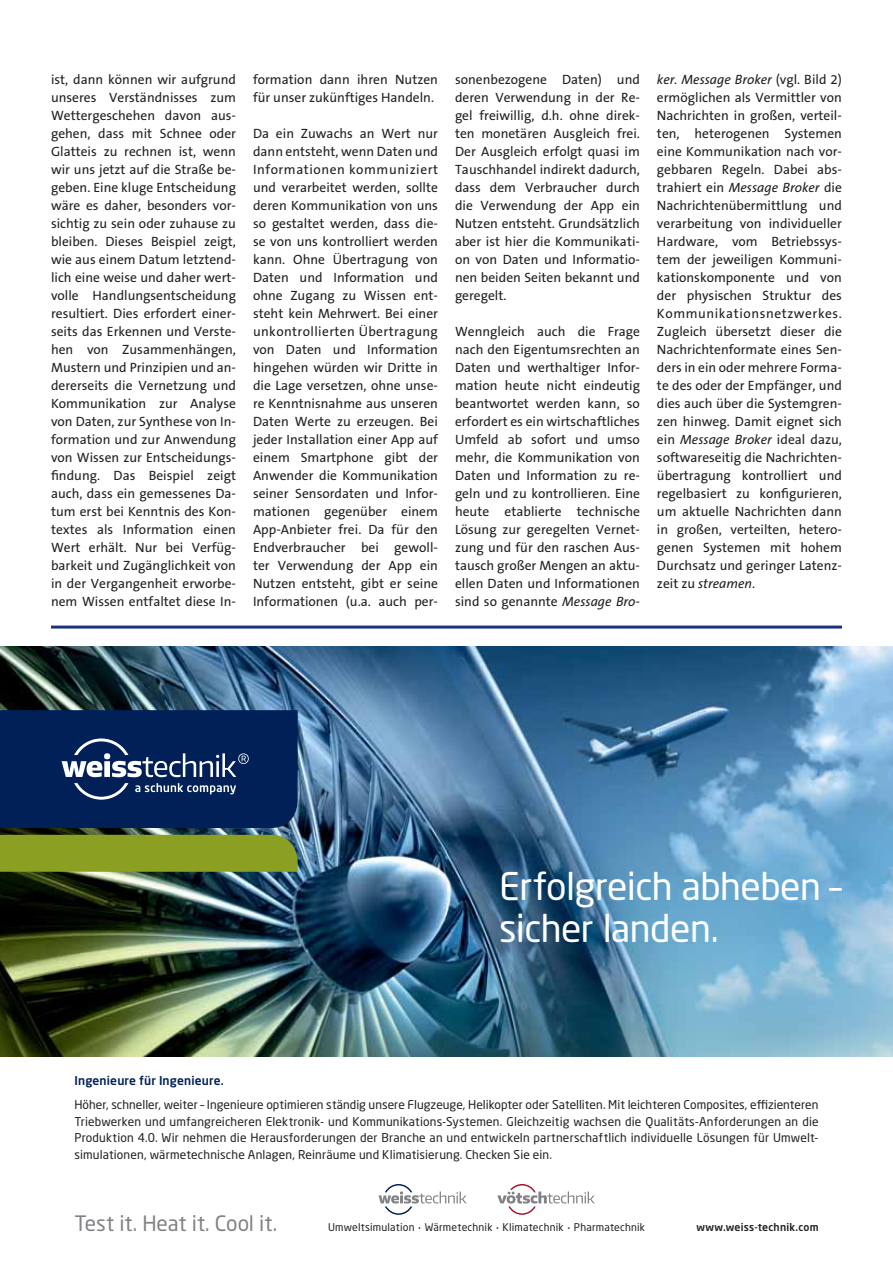
<style>
.page{position:relative;width:893px;height:1263px;background:#fff}
.page>*{position:absolute;margin:0;border:0;box-sizing:border-box;transform-origin:0 0}
.t1{font:37.5px/42px "Neo Sans W1 G";letter-spacing:-.015em;color:#fff}
.t2{font:21px "Neo Sans W1 G";letter-spacing:-.005em;color:#808285}
.t3{font:13.5px/18px "The Sans B5 Plain";color:#231f20;text-align:justify}
.t4{font:12px/16.5px "Neo Sans W1 G";letter-spacing:.01em;color:#231f20;text-align:justify}
.t5{font:500 12px "Neo Sans W1 G";letter-spacing:.015em;color:#002057}
.t6{font:10.5px "Neo Sans W1 G";letter-spacing:.015em;color:#231f20}
.t7{font:500 10.5px "Neo Sans W1 G";letter-spacing:.02em;color:#231f20}
.s1{font-style:italic}
.s2{font-size:5.25px}
</style>
<div class="page">
<hr style="left:51px;top:625px;width:791px;height:3px;background:#1b3281">
<img style="left:0;top:646px;width:893px;height:411px">
<div style="left:0;top:835px;width:298px;height:37px;background:#8ba022"></div>
<svg style="left:0;top:710px;width:298px;height:118px;background:#102e61"></svg>
<svg style="left:379px;top:1184px;width:88px;height:31px"></svg>
<svg style="left:497px;top:1184px;width:98px;height:31px"></svg>
<p class="t3" style="left:51px;top:71px;width:186px">ist, dann können wir aufgrund unseres Verständnisses zum Wettergeschehen davon aus&shy;gehen, dass mit Schnee oder Glatteis zu rechnen ist, wenn wir uns jetzt auf die Straße be&shy;geben. Eine kluge Entscheidung wäre es daher, besonders vor&shy;sichtig zu sein oder zuhause zu bleiben. Dieses Beispiel zeigt, wie aus einem Datum letztend&shy;lich eine weise und daher wert&shy;volle Handlungsentscheidung resultiert. Dies erfordert einer&shy;seits das Erkennen und Verste&shy;hen von Zusammenhängen, Mustern und Prinzipien und an&shy;dererseits die Vernetzung und Kommunikation zur Analyse von Daten, zur Synthese von In&shy;formation und zur Anwendung von Wissen zur Entscheidungs&shy;findung. Das Beispiel zeigt auch, dass ein gemessenes Da&shy;tum erst bei Kenntnis des Kon&shy;textes als Information einen Wert erhält. Nur bei Verfüg&shy;barkeit und Zugänglichkeit von in der Vergangenheit erworbe&shy;nem Wissen entfaltet diese In-</p>
<p class="t3" style="left:253px;top:71px;width:186px">formation dann ihren Nutzen für unser zukünftiges Handeln.</p>
<p class="t3" style="left:253px;top:125px;width:187px">Da ein Zuwachs an Wert nur dann entsteht, wenn Daten und Informationen kommuniziert und verarbeitet werden, sollte deren Kommunikation von uns so gestaltet werden, dass die&shy;se von uns kontrolliert werden kann. Ohne Übertragung von Daten und Information und ohne Zugang zu Wissen ent&shy;steht kein Mehrwert. Bei einer unkontrollierten Übertragung von Daten und Information hingehen würden wir Dritte in die Lage versetzen, ohne unse&shy;re Kenntnisnahme aus unseren Daten Werte zu erzeugen. Bei jeder Installation einer App auf einem Smartphone gibt der Anwender die Kommunikation seiner Sensordaten und Infor&shy;mationen gegenüber einem App-Anbieter frei. Da für den Endverbraucher bei gewoll&shy;ter Verwendung der App ein Nutzen entsteht, gibt er seine Informationen (u.a. auch per-</p>
<p class="t3" style="left:455px;top:71px;width:186px">sonenbezogene Daten) und deren Verwendung in der Re&shy;gel freiwillig, d.h. ohne direk&shy;ten monetären Ausgleich frei.<br>Der Ausgleich erfolgt quasi im Tauschhandel indirekt dadurch, dass dem Verbraucher durch die Verwendung der App ein Nutzen entsteht. Grundsätzlich aber ist hier die Kommunikati&shy;on von Daten und Informatio&shy;nen beiden Seiten bekannt und geregelt.</p>
<p class="t3" style="left:455px;top:323px;width:186px">Wenngleich auch die Frage nach den Eigentumsrechten an Daten und werthaltiger Infor&shy;mation heute nicht eindeutig beantwortet werden kann, so erfordert es ein wirtschaftliches Umfeld ab sofort und umso mehr, die Kommunikation von Daten und Information zu re&shy;geln und zu kontrollieren. Eine heute etablierte technische Lösung zur geregelten Vernet&shy;zung und für den raschen Aus&shy;tausch großer Mengen an aktu&shy;ellen Daten und Informationen sind so genannte <span class="s1">Message Bro-</span></p>
<p class="t3" style="left:657px;top:71px;width:187px"><span class="s1">ker. Message Broker</span> (vgl. Bild 2) ermöglichen als Vermittler von Nachrichten in großen, verteil&shy;ten, heterogenen Systemen eine Kommunikation nach vor&shy;gebbaren Regeln. Dabei abs&shy;trahiert ein <span class="s1">Message Broker</span> die Nachrichtenübermittlung und verarbeitung von individueller Hardware, vom Betriebssys&shy;tem der jeweiligen Kommuni&shy;kationskomponente und von der physischen Struktur des Kommunikationsnetzwerkes.<br>Zugleich übersetzt dieser die Nachrichtenformate eines Sen&shy;ders in ein oder mehrere Forma&shy;te des oder der Empfänger, und dies auch über die Systemgren&shy;zen hinweg. Damit eignet sich ein <span class="s1">Message Broker</span> ideal dazu, softwareseitig die Nachrichten&shy;übertragung kontrolliert und regelbasiert zu konfigurieren, um aktuelle Nachrichten dann in großen, verteilten, hetero&shy;genen Systemen mit hohem Durchsatz und geringer Latenz&shy;zeit zu <span class="s1">streamen</span>.</p>
<h1 class="t1" style="left:499px;top:868px;width:344px">Erfolgreich abheben – sicher landen.</h1>
<p class="t5" style="left:74px;top:1074px;width:151px">Ingenieure für Ingenieure.</p>
<p class="t4" style="left:74px;top:1097px;width:746px">Höher, schneller, weiter – Ingenieure optimieren ständig unsere Flugzeuge, Helikopter oder Satelliten. Mit leichteren Composites, effizienteren Triebwerken und umfangreicheren Elektronik- und Kommunikations-Systemen. Gleichzeitig wachsen die Qualitäts-Anforderungen an die Produktion 4.0. Wir nehmen die Herausforderungen der Branche an und entwickeln partnerschaftlich individuelle Lösungen für Umwelt&shy;simulationen, wärmetechnische Anlagen, Reinräume und Klimatisierung. Checken Sie ein.</p>
<h2 class="t2" style="left:74px;top:1213px;width:204px">Test it. Heat it. Cool it.</h2>
<p class="t6" style="left:328px;top:1222px;width:319px">Umweltsimulation <span class="s2">•</span> Wärmetechnik <span class="s2">•</span> Klimatechnik <span class="s2">•</span> Pharmatechnik</p>
<p class="t7" style="left:696px;top:1221px;width:124px">www.weiss-technik.com</p>
</div>
